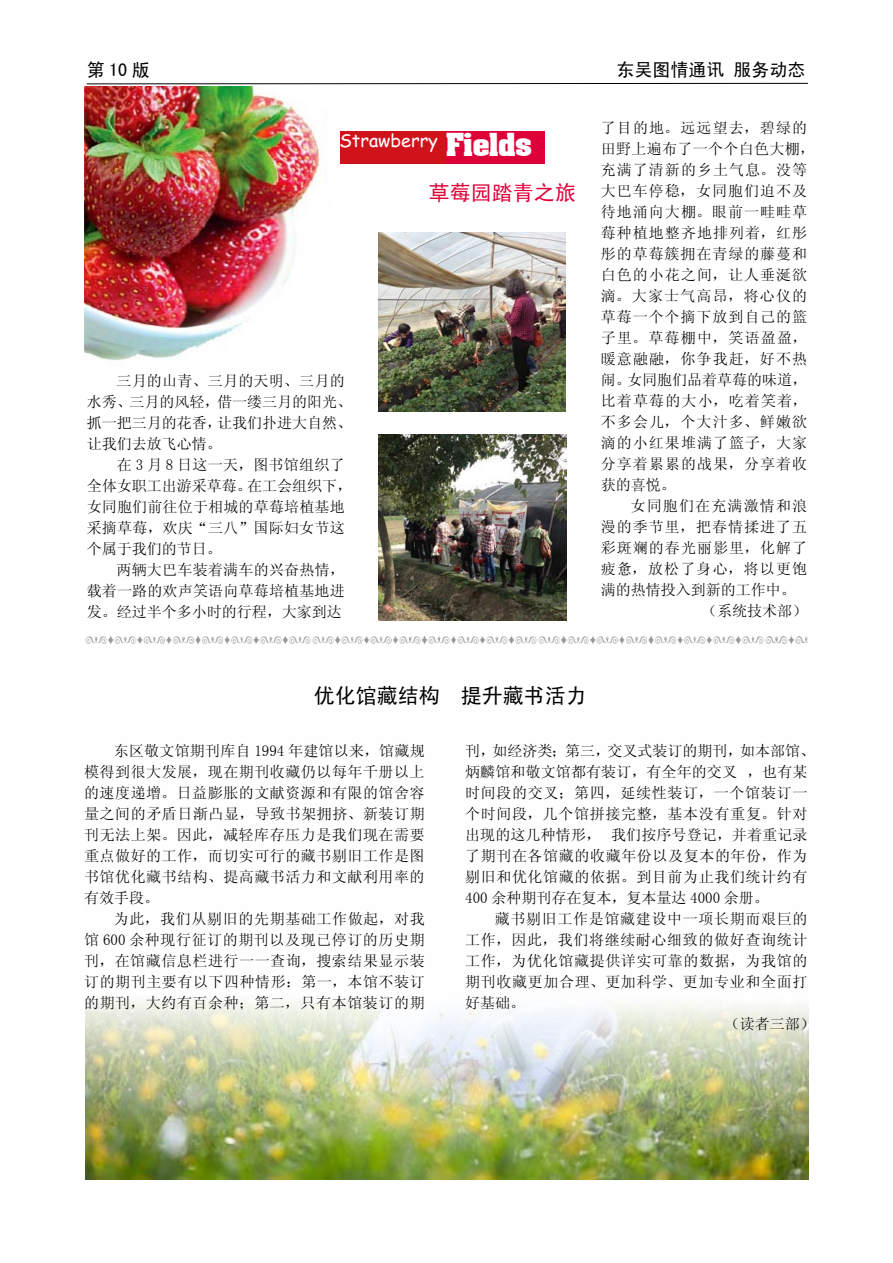
<style>
.page{position:relative;width:893px;height:1263px;background:#fff}
.page>*{position:absolute;margin:0;border:0;box-sizing:border-box;transform-origin:0 0}
.t1{font:700 27px "Aardvark";color:#fff}
.t2{font:21px "Sim Hei";color:#000}
.t3{font:21px "Sim Hei";color:#de0038}
.t4{font:18px "Sim Hei";color:#000}
.t5{font:18px "Comic Sans MS";color:#fff}
.t6{font:15px/21px "Sim Sun";letter-spacing:.04em;color:#000;text-align:justify}
.t7{font:15px/21px "Sim Sun";letter-spacing:.07em;color:#000}
.t8{font:15px/21px "Sim Sun";letter-spacing:.015em;color:#000}
.t9{font:15px/21px "Sim Sun";color:#000}
.t10{font:15px "Sim Sun";letter-spacing:.075em;color:#000}
</style>
<div class="page">
<svg style="left:86px;top:83px;width:722px;height:1px"></svg>
<img style="left:86px;top:999px;width:723px;height:181px">
<div style="left:446px;top:131px;width:98px;height:33px;background:#de0038"></div>
<div style="left:339px;top:131px;width:107px;height:33px;background:#d0121b"></div>
<img style="left:378px;top:233px;width:187px;height:178px">
<img style="left:84px;top:86px;width:239px;height:275px">
<img style="left:378px;top:435px;width:188px;height:186px">
<img style="left:85px;top:635px;width:679px;height:10px">
<img style="left:765px;top:635px;width:42px;height:10px">
<p class="t4" style="left:87px;top:61px;width:64px">第10版</p>
<p class="t4" style="left:617px;top:61px;width:190px">东吴图情通讯 服务动态</p>
<h1 class="t1" style="left:446px;top:121px;width:87px">Fields</h1>
<h2 class="t3" style="left:429px;top:182px;width:148px">草莓园踏青之旅</h2>
<p class="t5" style="left:339px;top:127px;width:100px">Strawberry</p>
<p class="t9" style="left:87px;top:370px;width:267px;text-indent:30px">三月的山青、三月的天明、三月的水秀、三月的风轻，借一缕三月的阳光、抓一把三月的花香，让我们扑进大自然、让我们去放飞心情。</p>
<p class="t8" style="left:87px;top:454px;width:267px;text-indent:30px">在 3 月 8 日这一天，图书馆组织了全体女职工出游采草莓。在工会组织下，女同胞们前往位于相城的草莓培植基地采摘草莓，欢庆“三八”国际妇女节这个属于我们的节日。</p>
<p class="t6" style="left:87px;top:559px;width:260px;text-indent:30px">两辆大巴车装着满车的兴奋热情，载着一路的欢声笑语向草莓培植基地进发。经过半个多小时的行程，大家到达</p>
<p class="t7" style="left:601px;top:117px;width:215px">了目的地。远远望去，碧绿的田野上遍布了一个个白色大棚，充满了清新的乡土气息。没等大巴车停稳，女同胞们迫不及待地涌向大棚。眼前一畦畦草莓种植地整齐地排列着，红彤彤的草莓簇拥在青绿的藤蔓和白色的小花之间，让人垂涎欲滴。大家士气高昂，将心仪的草莓一个个摘下放到自己的篮子里。草莓棚中，笑语盈盈，暖意融融，你争我赶，好不热闹。女同胞们品着草莓的味道，比着草莓的大小，吃着笑着，不多会儿，个大汁多、鲜嫩欲滴的小红果堆满了篮子，大家分享着累累的战果，分享着收获的喜悦。</p>
<p class="t10" style="left:631px;top:498px;width:178px">女同胞们在充满激情和浪</p>
<p class="t7" style="left:601px;top:516px;width:208px">漫的季节里，把春情揉进了五</p>
<p class="t7" style="left:601px;top:537px;width:208px">彩斑斓的春光丽影里，化解了</p>
<p class="t10" style="left:601px;top:561px;width:208px">疲惫，放松了身心，将以更饱</p>
<p class="t9" style="left:601px;top:579px;width:196px">满的热情投入到新的工作中。</p>
<p class="t6" style="left:702px;top:600px;width:107px">（系统技术部）</p>
<h2 class="t2" style="left:314px;top:685px;width:274px">优化馆藏结构 提升藏书活力</h2>
<p class="t6" style="left:84px;top:740px;width:342px;text-indent:30px">东区敬文馆期刊库自 1994 年建馆以来，馆藏规模得到很大发展，现在期刊收藏仍以每年千册以上的速度递增。日益膨胀的文献资源和有限的馆舍容量之间的矛盾日渐凸显，导致书架拥挤、新装订期刊无法上架。因此，减轻库存压力是我们现在需要重点做好的工作，而切实可行的藏书剔旧工作是图书馆优化藏书结构、提高藏书活力和文献利用率的有效手段。</p>
<p class="t6" style="left:84px;top:908px;width:342px;text-indent:30px">为此，我们从剔旧的先期基础工作做起，对我馆 600 余种现行征订的期刊以及现已停订的历史期刊，在馆藏信息栏进行一一查询，搜索结果显示装订的期刊主要有以下四种情形：第一，本馆不装订的期刊，大约有百余种；第二，只有本馆装订的期</p>
<p class="t6" style="left:465px;top:740px;width:351px;text-align:left">刊，如经济类；第三，交叉式装订的期刊，如本部馆、炳麟馆和敬文馆都有装订，有全年的交叉 ，也有某时间段的交叉；第四，延续性装订，一个馆装订一个时间段，几个馆拼接完整，基本没有重复。针对出现的这几种情形， 我们按序号登记，并着重记录了期刊在各馆藏的收藏年份以及复本的年份，作为剔旧和优化馆藏的依据。到目前为止我们统计约有<br>400 余种期刊存在复本，复本量达 4000 余册。</p>
<p class="t6" style="left:495px;top:908px;width:314px">藏书剔旧工作是馆藏建设中一项长期而艰巨的</p>
<p class="t6" style="left:465px;top:929px;width:344px">工作，因此，我们将继续耐心细致的做好查询统计</p>
<p class="t6" style="left:465px;top:950px;width:344px">工作，为优化馆藏提供详实可靠的数据，为我馆的</p>
<p class="t6" style="left:465px;top:971px;width:344px">期刊收藏更加合理、更加科学、更加专业和全面打</p>
<p class="t6" style="left:465px;top:992px;width:61px">好基础。</p>
<p class="t6" style="left:725px;top:1013px;width:91px">（读者三部）</p>
</div>
